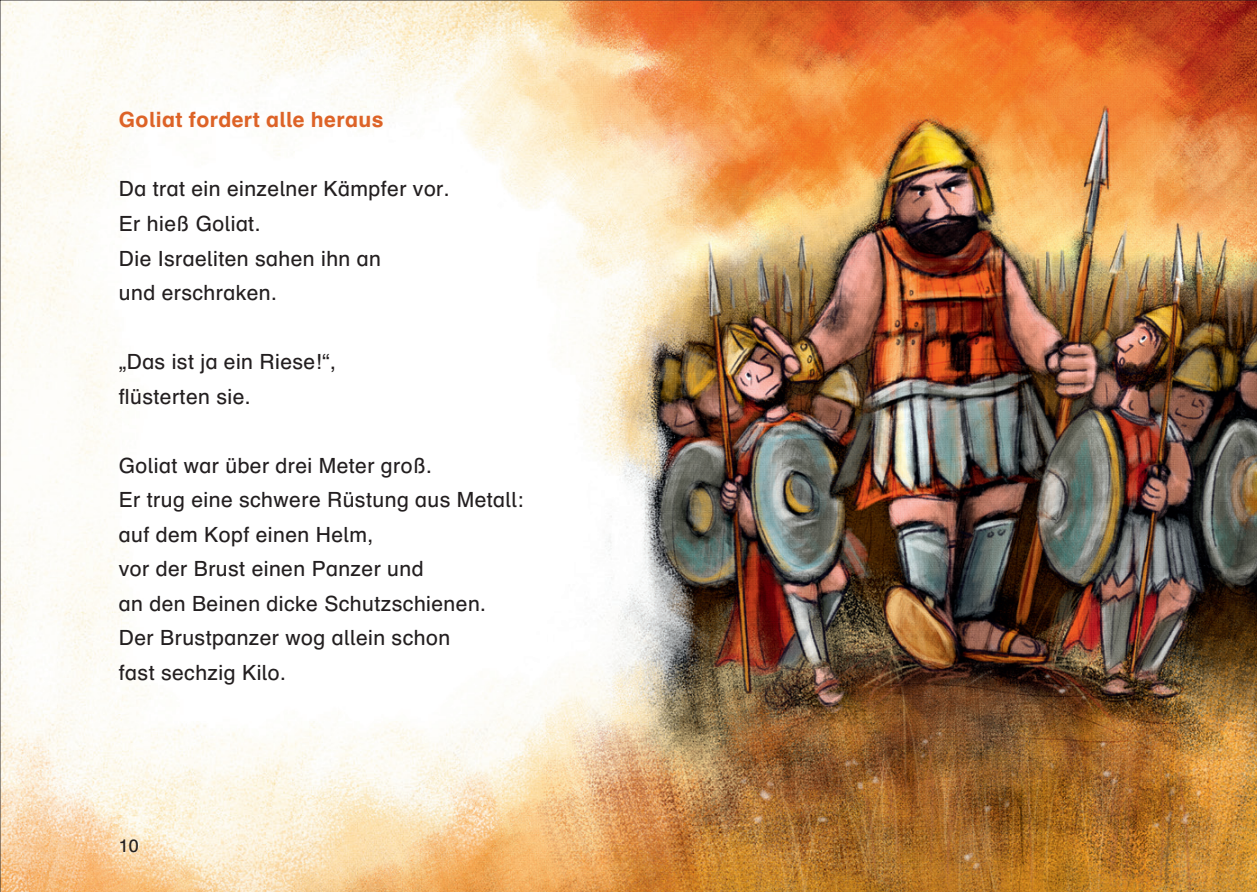
<style>
.page{position:relative;width:1257px;height:892px;background:#fff}
.page>*{position:absolute;margin:0;border:0;box-sizing:border-box;transform-origin:0 0}
.t1{font:21px/34.5px "Schulbuch Nord";letter-spacing:.02em;color:#231f20}
.t2{font:700 21px "Schulbuch Nord";letter-spacing:.02em;color:#dd6327}
.t3{font:18px "Schulbuch Nord";color:#231f20}
</style>
<div class="page">
<img style="left:0;top:0;width:1256px;height:891px">
<p class="t2" style="left:119px;top:106px;width:266px">Goliat fordert alle heraus</p>
<p class="t1" style="left:119px;top:171px;width:332px">Da trat ein einzelner Kämpfer vor.<br>Er hieß Goliat.<br>Die Israeliten sahen ihn an<br>und erschraken.</p>
<p class="t1" style="left:119px;top:344px;width:218px">„Das ist ja ein Riese!“, flüsterten sie.</p>
<p class="t1" style="left:119px;top:447px;width:406px">Goliat war über drei Meter groß.<br>Er trug eine schwere Rüstung aus Metall: auf dem Kopf einen Helm,<br>vor der Brust einen Panzer und<br>an den Beinen dicke Schutzschienen.<br>Der Brustpanzer wog allein schon<br>fast sechzig Kilo.</p>
<p class="t3" style="left:119px;top:834px;width:22px">10</p>
</div>
